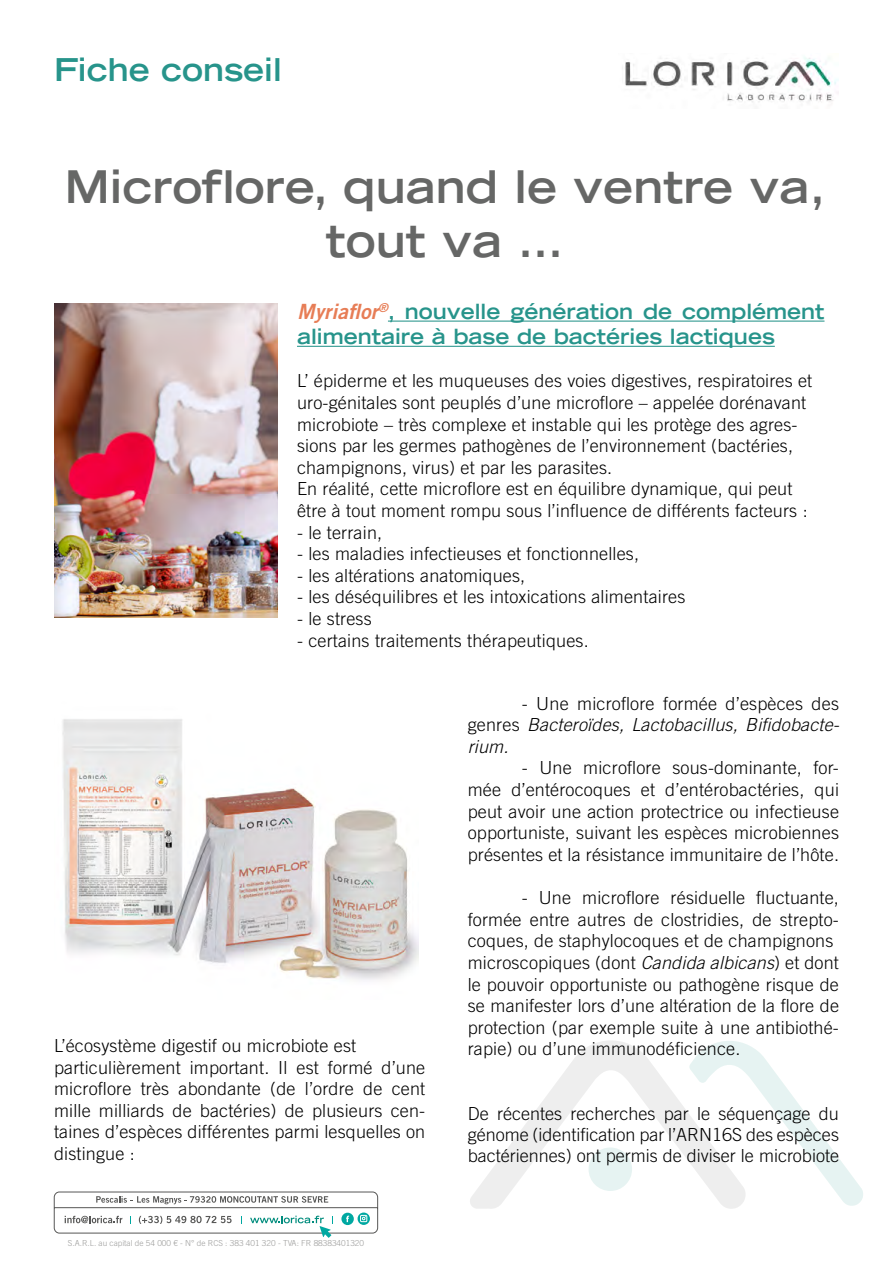
<style>
.page{position:relative;width:893px;height:1263px;background:#fff}
.page>*{position:absolute;margin:0;border:0;box-sizing:border-box;transform-origin:0 0}
.t1{font:700 expanded 45px/54px "Trade Gothic LT Std";color:#666766;text-align:center}
.t2{font:700 expanded 31.5px "Trade Gothic LT Std";color:#27948b}
.Texte{font:700 expanded 21px/25.2px "Trade Gothic LT Std";color:#27948b}
.Texte-2{font:300 18px/21.6px "Trade Gothic LT Std";letter-spacing:.01em;color:#000;text-align:justify}
.Texte-3{font:italic 300 18px/21.6px "Trade Gothic LT Std";letter-spacing:.01em;color:#000;text-align:justify}
.t3{font:300 8.25px "Trade Gothic LT Std";color:#9d9d9c}
.s1{font-family:"Trade Gothic LT Std Bd 2 Obl";font-weight:400;font-stretch:normal;color:#e77d56}
.s2{font-style:normal}
.s3{font-style:italic}
</style>
<div class="page">
<svg style="left:746px;top:1044px;width:117px;height:162px"></svg>
<svg style="left:470px;top:1041px;width:276px;height:168px"></svg>
<img style="left:622px;top:56px;width:217px;height:47px">
<svg style="left:54px;top:1191px;width:324px;height:47px"></svg>
<hr style="left:388px;top:321px;width:436px;height:1px;background:#27948b">
<hr style="left:297px;top:346px;width:478px;height:1px;background:#27948b">
<img style="left:62px;top:719px;width:357px;height:261px">
<img style="left:54px;top:304px;width:224px;height:313px">
<h2 class="t2" style="left:54px;top:49px;width:229px">Fiche conseil</h2>
<h1 class="t1" style="left:65px;top:158px;width:762px">Microflore, quand le ventre va, tout va …</h1>
<p class="Texte" style="left:297px;top:298px;width:529px"><span class="s1">Myriaflor</span><sup>®</sup>, nouvelle génération de complément alimentaire à base de bactéries lactiques</p>
<p class="Texte-2" style="left:297px;top:370px;width:517px;text-align:left">L’ épiderme et les muqueuses des voies digestives, respiratoires et uro-génitales sont peuplés d’une microflore – appelée dorénavant microbiote – très complexe et instable qui les protège des agres&shy;sions par les germes pathogènes de l’environnement (bactéries, champignons, virus) et par les parasites.</p>
<p class="Texte-2" style="left:297px;top:478px;width:512px">En réalité, cette microflore est en équilibre dynamique, qui peut être à tout moment rompu sous l’influence de différents facteurs :</p>
<p class="Texte-2" style="left:297px;top:521px;width:87px">- le terrain,</p>
<p class="Texte-2" style="left:297px;top:543px;width:344px">- les maladies infectieuses et fonctionnelles,</p>
<p class="Texte-2" style="left:297px;top:564px;width:230px">- les altérations anatomiques,</p>
<p class="Texte-2" style="left:297px;top:586px;width:390px">- les déséquilibres et les intoxications alimentaires</p>
<p class="Texte-2" style="left:297px;top:608px;width:76px">- le stress</p>
<p class="Texte-2" style="left:297px;top:629px;width:293px">- certains traitements thérapeutiques.</p>
<p class="Texte-2" style="left:54px;top:1034px;width:304px">L’écosystème digestif ou microbiote est</p>
<p class="Texte-2" style="left:54px;top:1056px;width:373px">particulièrement important. Il est formé d’une microflore très abondante (de l’ordre de cent mille milliards de bactéries) de plusieurs cen&shy;taines d’espèces différentes parmi lesquelles on distingue :</p>
<p class="t3" style="left:68px;top:1238px;width:298px">S.A.R.L. au capital de 54 000 € - N° de RCS : 383 401 320 - TVA: FR 88383401320</p>
<p class="Texte-3" style="left:468px;top:693px;width:373px;text-indent:54px"><span class="s2">- Une microflore formée d’espèces des genres</span> Bacteroïdes, Lactobacillus, Bifidobacte&shy;rium.</p>
<p class="Texte-2" style="left:468px;top:757px;width:373px;text-indent:54px">- Une microflore sous-dominante, for&shy;mée d’entérocoques et d’entérobactéries, qui peut avoir une action protectrice ou infectieuse opportuniste, suivant les espèces microbiennes présentes et la résistance immunitaire de l’hôte.</p>
<p class="Texte-2" style="left:468px;top:887px;width:373px;text-indent:54px">- Une microflore résiduelle fluctuante, formée entre autres de clostridies, de strepto&shy;coques, de staphylocoques et de champignons</p>
<p class="Texte-2" style="left:468px;top:951px;width:373px">microscopiques (dont <span class="s3">Candida albicans</span>) et dont le pouvoir opportuniste ou pathogène risque de se manifester lors d’une altération de la flore de protection (par exemple suite à une antibiothé&shy;rapie) ou d’une immunodéficience.</p>
<p class="Texte-2" style="left:468px;top:1102px;width:373px;line-height:21px">De récentes recherches par le séquençage du génome (identification par l’ARN16S des espèces bactériennes) ont permis de diviser le microbiote</p>
</div>
